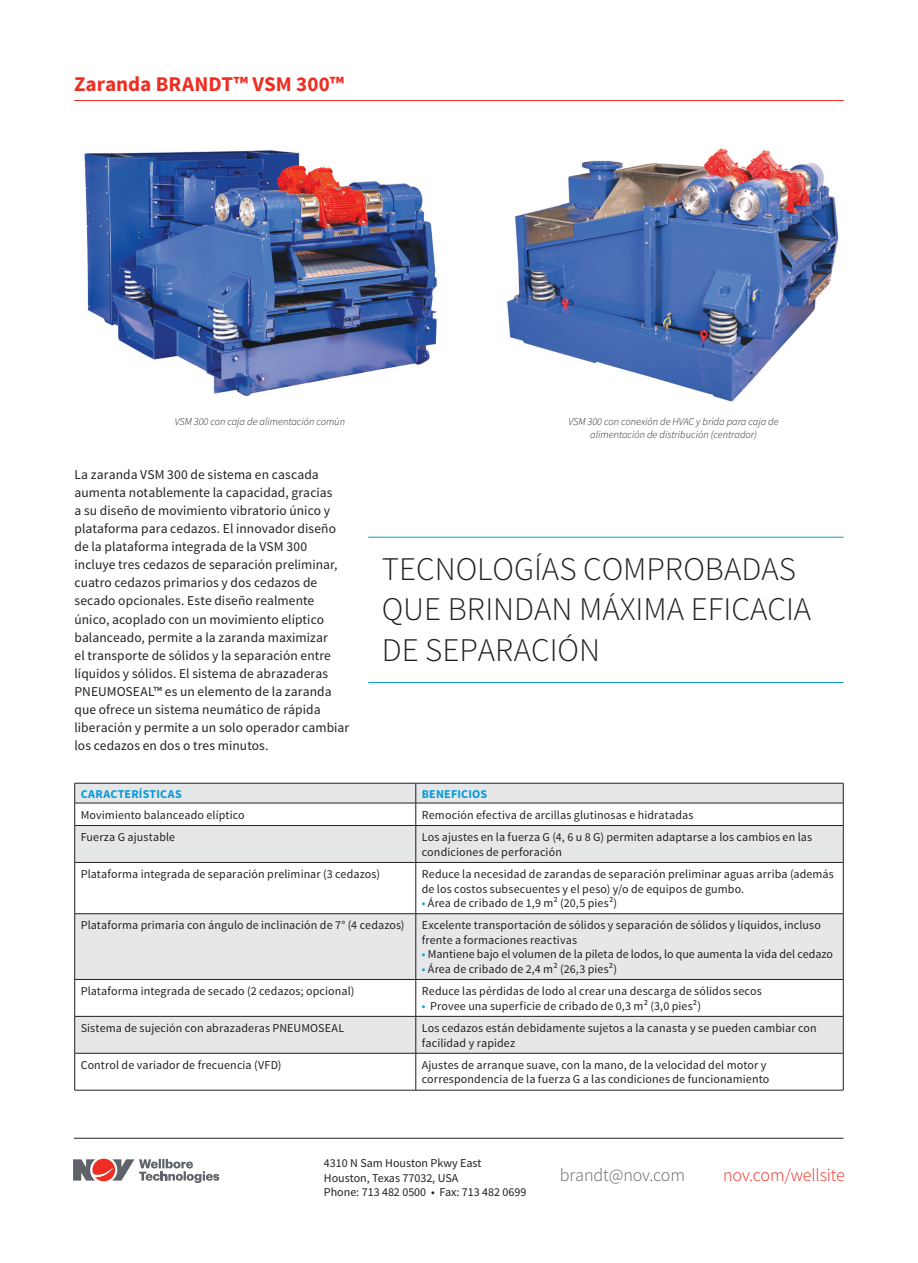
<style>
.page{position:relative;width:918px;height:1263px;background:#fff}
.page>*{position:absolute;margin:0;border:0;box-sizing:border-box;transform-origin:0 0}
.t1{font:300 33px/40.5px "Source Sans Pro";color:#231f20}
.t2{font:700 21px "Source Sans Pro";color:#ee2e22}
.t3{font:300 18px "Source Sans Pro";letter-spacing:-.01em;color:#ee2e22}
.t4{font:300 18px "Source Sans Pro";letter-spacing:-.005em;color:#5f6369}
.t5{font:13.5px/18px "Source Sans Pro";letter-spacing:.005em;color:#231f20}
.t6{font:12px/14.4px "Source Sans Pro";letter-spacing:.01em;color:#231f20}
.t7{font:700 12px "Source Sans Pro";letter-spacing:.015em;color:#069ad9}
.t8{font:italic 300 10.5px "Source Sans Pro";color:#231f20}
.s1{color:#069ad9}
</style>
<div class="page">
<hr style="left:368px;top:682px;width:475px;height:1px;background:#069ad9">
<hr style="left:368px;top:537px;width:475px;height:1px;background:#069ad9">
<hr style="left:74px;top:1138px;width:769px;height:1px;background:#231f20">
<svg style="left:73px;top:1158px;width:146px;height:24px"></svg>
<svg style="left:75px;top:784px;width:768px;height:269px;fill:#e6e7e9"></svg>
<hr style="left:75px;top:783px;width:341px;height:1px;background:#231f20">
<hr style="left:416px;top:783px;width:427px;height:1px;background:#231f20">
<hr style="left:75px;top:803px;width:341px;height:1px;background:#231f20">
<svg style="left:74px;top:783px;width:1px;height:42px"></svg>
<hr style="left:416px;top:803px;width:427px;height:1px;background:#231f20">
<svg style="left:416px;top:783px;width:1px;height:42px"></svg>
<svg style="left:843px;top:783px;width:1px;height:42px"></svg>
<hr style="left:75px;top:825px;width:341px;height:1px;background:#231f20">
<hr style="left:74px;top:826px;width:1px;height:36px;background:#231f20">
<hr style="left:416px;top:825px;width:427px;height:1px;background:#231f20">
<hr style="left:416px;top:826px;width:1px;height:36px;background:#231f20">
<hr style="left:843px;top:826px;width:1px;height:36px;background:#231f20">
<hr style="left:75px;top:862px;width:341px;height:1px;background:#231f20">
<hr style="left:74px;top:862px;width:1px;height:51px;background:#231f20">
<hr style="left:416px;top:862px;width:427px;height:1px;background:#231f20">
<hr style="left:416px;top:862px;width:1px;height:51px;background:#231f20">
<hr style="left:843px;top:862px;width:1px;height:51px;background:#231f20">
<hr style="left:75px;top:913px;width:341px;height:1px;background:#231f20">
<hr style="left:74px;top:914px;width:1px;height:65px;background:#231f20">
<hr style="left:416px;top:913px;width:427px;height:1px;background:#231f20">
<hr style="left:416px;top:914px;width:1px;height:65px;background:#231f20">
<hr style="left:843px;top:914px;width:1px;height:65px;background:#231f20">
<hr style="left:75px;top:979px;width:341px;height:1px;background:#231f20">
<hr style="left:74px;top:979px;width:1px;height:37px;background:#231f20">
<hr style="left:416px;top:979px;width:427px;height:1px;background:#231f20">
<hr style="left:416px;top:979px;width:1px;height:37px;background:#231f20">
<hr style="left:843px;top:979px;width:1px;height:37px;background:#231f20">
<hr style="left:75px;top:1016px;width:341px;height:1px;background:#231f20">
<hr style="left:74px;top:1016px;width:1px;height:37px;background:#231f20">
<hr style="left:416px;top:1016px;width:427px;height:1px;background:#231f20">
<hr style="left:416px;top:1016px;width:1px;height:37px;background:#231f20">
<hr style="left:843px;top:1016px;width:1px;height:37px;background:#231f20">
<hr style="left:75px;top:1053px;width:341px;height:1px;background:#231f20">
<hr style="left:74px;top:1053px;width:1px;height:37px;background:#231f20">
<hr style="left:416px;top:1053px;width:427px;height:1px;background:#231f20">
<hr style="left:416px;top:1053px;width:1px;height:37px;background:#231f20">
<hr style="left:843px;top:1053px;width:1px;height:37px;background:#231f20">
<hr style="left:75px;top:1090px;width:341px;height:1px;background:#231f20">
<hr style="left:416px;top:1090px;width:427px;height:1px;background:#231f20">
<img style="left:84px;top:150px;width:353px;height:246px">
<img style="left:507px;top:148px;width:332px;height:254px">
<hr style="left:74px;top:100px;width:770px;height:1px;background:#ee2e22">
<h2 class="t2" style="left:74px;top:71px;width:271px">Zaranda BRANDT™ VSM 300™</h2>
<p class="t8" style="left:175px;top:415px;width:172px">VSM 300 con caja de alimentación común</p>
<p class="t8" style="left:569px;top:415px;width:212px">VSM 300 con conexión de HVAC y brida para caja de</p>
<p class="t8" style="left:590px;top:428px;width:168px">alimentación de distribución (centrador)</p>
<p class="t5" style="left:75px;top:466px;width:276px">La zaranda VSM 300 de sistema en cascada aumenta notablemente la capacidad, gracias<br>a su diseño de movimiento vibratorio único y plataforma para cedazos. El innovador diseño de la plataforma integrada de la VSM 300 incluye tres cedazos de separación preliminar, cuatro cedazos primarios y dos cedazos de secado opcionales. Este diseño realmente único, acoplado con un movimiento elíptico balanceado, permite a la zaranda maximizar<br>el transporte de sólidos y la separación entre líquidos y sólidos. El sistema de abrazaderas PNEUMOSEAL™ es un elemento de la zaranda que ofrece un sistema neumático de rápida liberación y permite a un solo operador cambiar los cedazos en dos o tres minutos.</p>
<p class="t1" style="left:382px;top:549px;width:431px">TECNOLOGÍAS COMPROBADAS<br>QUE BRINDAN MÁXIMA EFICACIA<br>DE SEPARACIÓN</p>
<p class="t7" style="left:81px;top:786px;width:103px">CARACTERÍSTICAS</p>
<p class="t7" style="left:422px;top:786px;width:67px">BENEFICIOS</p>
<p class="t6" style="left:81px;top:808px;width:166px">Movimiento balanceado elíptico</p>
<p class="t6" style="left:422px;top:808px;width:273px">Remoción efectiva de arcillas glutinosas e hidratadas</p>
<p class="t6" style="left:81px;top:830px;width:96px">Fuerza G ajustable</p>
<p class="t6" style="left:422px;top:830px;width:392px">Los ajustes en la fuerza G (4, 6 u 8 G) permiten adaptarse a los cambios en las condiciones de perforación</p>
<p class="t6" style="left:81px;top:867px;width:301px">Plataforma integrada de separación preliminar (3 cedazos)</p>
<p class="t6" style="left:422px;top:867px;width:414px">Reduce la necesidad de zarandas de separación preliminar aguas arriba (además de los costos subsecuentes y el peso) y/o de equipos de gumbo.</p>
<p class="t6" style="left:422px;top:896px;width:197px"><span class="s1">•</span> Área de cribado de 1,9 m² (20,5 pies²)</p>
<p class="t6" style="left:81px;top:918px;width:325px">Plataforma primaria con ángulo de inclinación de 7° (4 cedazos)</p>
<p class="t6" style="left:422px;top:918px;width:401px">Excelente transportación de sólidos y separación de sólidos y líquidos, incluso frente a formaciones reactivas</p>
<p class="t6" style="left:422px;top:947px;width:413px"><span class="s1">•</span> Mantiene bajo el volumen de la pileta de lodos, lo que aumenta la vida del cedazo</p>
<p class="t6" style="left:422px;top:962px;width:197px"><span class="s1">•</span> Área de cribado de 2,4 m² (26,3 pies²)</p>
<p class="t6" style="left:81px;top:984px;width:275px">Plataforma integrada de secado (2 cedazos; opcional)</p>
<p class="t6" style="left:422px;top:984px;width:341px">Reduce las pérdidas de lodo al crear una descarga de sólidos secos</p>
<p class="t6" style="left:422px;top:998px;width:281px"><span class="s1">•</span> Provee una superficie de cribado de 0,3 m² (3,0 pies²)</p>
<p class="t6" style="left:81px;top:1021px;width:265px">Sistema de sujeción con abrazaderas PNEUMOSEAL</p>
<p class="t6" style="left:422px;top:1021px;width:396px">Los cedazos están debidamente sujetos a la canasta y se pueden cambiar con facilidad y rapidez</p>
<p class="t6" style="left:81px;top:1058px;width:202px">Control de variador de frecuencia (VFD)</p>
<p class="t6" style="left:422px;top:1058px;width:349px">Ajustes de arranque suave, con la mano, de la velocidad del motor y correspondencia de la fuerza G a las condiciones de funcionamiento</p>
<p class="t6" style="left:324px;top:1156px;width:204px">4310 N Sam Houston Pkwy East<br>Houston, Texas 77032, USA<br>Phone: 713 482 0500 • Fax: 713 482 0699</p>
<h3 class="t4" style="left:560px;top:1164px;width:127px">brandt@nov.com</h3>
<h3 class="t3" style="left:723px;top:1164px;width:123px">nov.com/wellsite</h3>
</div>
